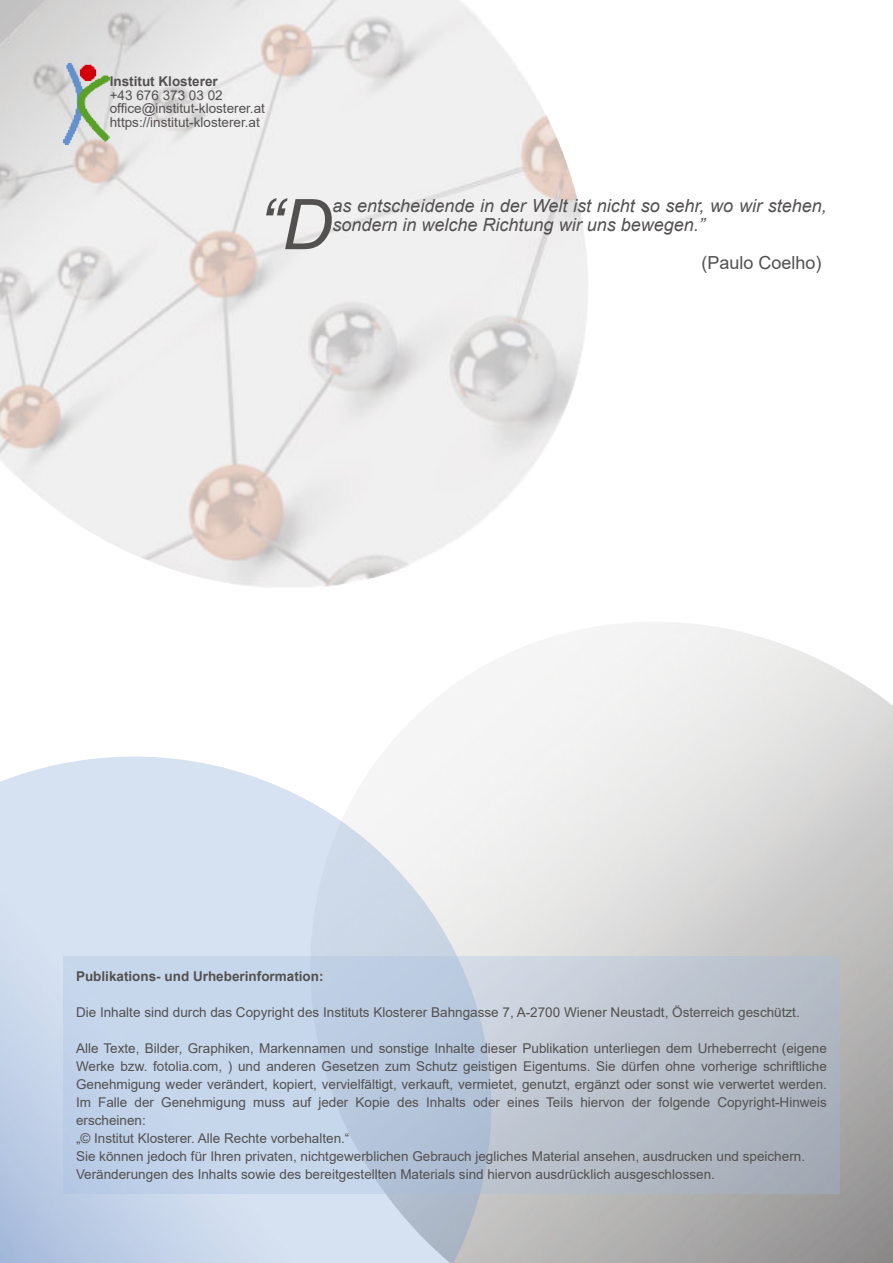
<style>
.page{position:relative;width:893px;height:1263px;background:#fff}
.page>*{position:absolute;margin:0;border:0;box-sizing:border-box;transform-origin:0 0}
.t1{font:italic 69.9px "Arial";color:#535050}
.t2{font:italic 18px/18.6px "Arial";color:#535050}
.t3{font:18px "Arial";color:#535050}
.t4{font:13.5px/18px "Arial";color:#535050}
.t5{font:700 13.5px "Arial";color:#535050}
</style>
<div class="page">
<img style="left:0;top:0;width:588px;height:587px">
<img style="left:63px;top:64px;width:46px;height:81px">
<div style="left:63px;top:956px;width:777px;height:238px;background:#a2bde2;opacity:.29"></div>
<p class="t5" style="left:110px;top:76px;width:110px">Institut Klosterer</p>
<p class="t4" style="left:110px;top:89px;width:157px;line-height:14px">+43 676 373 03 02 office@institut-klosterer.at https://institut-klosterer.at</p>
<h1 class="t1" style="left:259px;top:198px;width:75px">“D</h1>
<h2 class="t2" style="left:332px;top:198px;width:496px">as entscheidende in der Welt ist nicht so sehr, wo wir stehen, sondern in welche Richtung wir uns bewegen.”</h2>
<h2 class="t3" style="left:701px;top:256px;width:122px">(Paulo Coelho)</h2>
<p class="t5" style="left:76px;top:971px;width:249px">Publikations- und Urheberinformation:</p>
<p class="t4" style="left:76px;top:1004px;width:725px">Die Inhalte sind durch das Copyright des Instituts Klosterer Bahngasse 7, A-2700 Wiener Neustadt, Österreich geschützt.</p>
<p class="t4" style="left:76px;top:1040px;width:752px">Alle Texte, Bilder, Graphiken, Markennamen und sonstige Inhalte dieser Publikation unterliegen dem Urheberrecht (eigene Werke bzw. fotolia.com, ) und anderen Gesetzen zum Schutz geistigen Eigentums. Sie dürfen ohne vorherige schriftliche Genehmigung weder verändert, kopiert, vervielfältigt, verkauft, vermietet, genutzt, ergänzt oder sonst wie verwertet werden.<br>Im Falle der Genehmigung muss auf jeder Kopie des Inhalts oder eines Teils hiervon der folgende Copyright-Hinweis erscheinen:<br>„© Institut Klosterer. Alle Rechte vorbehalten.“<br>Sie können jedoch für Ihren privaten, nichtgewerblichen Gebrauch jegliches Material ansehen, ausdrucken und speichern.<br>Veränderungen des Inhalts sowie des bereitgestellten Materials sind hiervon ausdrücklich ausgeschlossen.</p>
</div>
